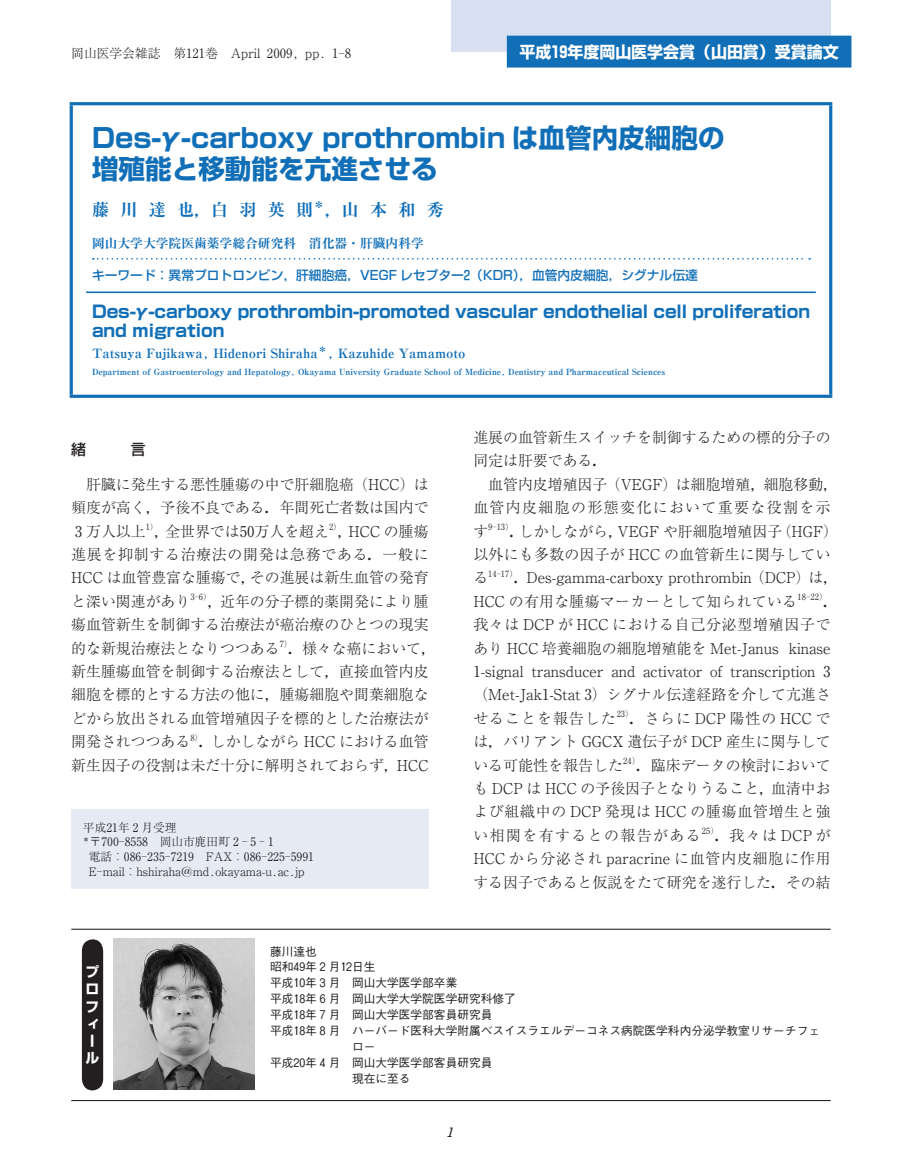
<style>
.page{position:relative;width:902px;height:1166px;background:#fff}
.page>*{position:absolute;margin:0;border:0;box-sizing:border-box;transform-origin:0 0}
._01-1_トップ_メインタイトル{font:700 26.55px/30.9px "Shin Go Pr 5";color:#116fb8}
._01-2_トップ_____欧文{font:700 16.95px/19.2px "Shin Go Pr 5";letter-spacing:-.01em;color:#116fb8}
._02-1_トップ_著者{font:700 expanded 16.95px "Ryumin Pr 5";letter-spacing:.665em;color:#116fb8}
.t1{font:700 15.9px "Shin Go Pr 5";color:#fff}
.t2{font:300 14.85px/23.4px "Ryumin Pr 5";color:#231f20}
._1_本文_第１見出し_-_ゴシック{font:500 14.85px "Shin Go Pr 5";color:#231f20}
.t3{font:700 13.8px/17.2px "Shin Go Pr 5";color:#fff}
._04-1_トップ_キーワード{font:500 12.75px "Shin Go Pr 5";color:#116fb8}
._02-2_トップ_____欧文{font:700 expanded 12.75px "Ryumin Pr 5";color:#116fb8}
.t4{font:300 12.75px "Ryumin Pr 5";color:#231f20}
._03-1_トップ_所属{font:700 expanded 12.75px "Ryumin Pr 5";color:#116fb8}
.t5{font:italic 12.75px "MO Suuji HA G Gn";color:#231f20}
.プロフィール{font:500 11.7px/15.9px "Gothic BBB Pr 5";color:#231f20}
._5_別組_受理年月日{font:11.7px "indd hoso minchou";color:#231f20}
._5_別組_受理年月日-2{font:300 11.7px "Ryumin Pr 5";color:#231f20}
._03-2_トップ_____欧文{font:700 expanded 8.55px "Ryumin Pr 5";color:#116fb8}
.s1{font-family:"indd hoso minchou";font-weight:400}
.s2{font-family:"indd gokuhuto minchou";font-weight:400;font-stretch:normal}
.s3{font-family:"indd kaku gothic";font-weight:400}
.s4{font-family:"Ryumin Pr 5";font-weight:300}
.s5{font-family:"indd chuu gothic";font-weight:400}
</style>
<div class="page">
<hr style="left:70px;top:102px;width:762px;height:3px;background:#116fb8">
<hr style="left:70px;top:105px;width:3px;height:289px;background:#116fb8">
<hr style="left:829px;top:105px;width:3px;height:289px;background:#116fb8">
<svg style="left:70px;top:394px;width:762px;height:4px;background:#408bc5"></svg>
<svg style="left:93px;top:258px;width:717px;height:1px"></svg>
<hr style="left:86px;top:291px;width:729px;height:2px;background:#116fb8">
<div style="left:451px;top:0;width:379px;height:52px;background:#d9e0f1"></div>
<hr style="left:71px;top:928px;width:759px;height:1px;background:#231f20">
<hr style="left:71px;top:1099px;width:759px;height:1px;background:#231f20">
<div style="left:82px;top:939px;width:21px;height:151px;background:#231f20"></div>
<img style="left:114px;top:938px;width:140px;height:150px">
<div style="left:71px;top:809px;width:357px;height:80px;background:#e5eaf5"></div>
<div style="left:507px;top:36px;width:344px;height:32px;background:#116fb8"></div>
<p class="t4" style="left:71px;top:43px;width:281px">岡山医学会雑誌 第<span class="s1">121</span>巻 April <span class="s1">2009,</span> pp<span class="s1">. 1-8</span></p>
<p class="t1" style="left:519px;top:39px;width:320px">平成19年度岡山医学会賞（山田賞）受賞論文</p>
<p class="_01-1_トップ_メインタイトル" style="left:92px;top:120px;width:634px">Des-γ-carboxy prothrombin は血管内皮細胞の増殖能と移動能を亢進させる</p>
<p class="_02-1_トップ_著者" style="left:92px;top:196px;width:353px">藤川達也<span class="s2">，</span>白羽英則<sup>＊</sup><span class="s2">，</span>山本和秀</p>
<p class="_03-1_トップ_所属" style="left:92px;top:233px;width:333px">岡山大学大学院医歯薬学総合研究科 消化器<span class="s2">・</span>肝臓内科学</p>
<p class="_04-1_トップ_キーワード" style="left:92px;top:265px;width:607px">キーワード<span class="s3">：</span>異常プロトロンビン<span class="s3">，</span>肝細胞癌<span class="s3">，</span>VEGF レセプター<span class="s3">2（</span>KDR<span class="s3">），</span>血管内皮細胞<span class="s3">，</span>シグナル伝達</p>
<p class="_01-2_トップ_____欧文" style="left:92px;top:301px;width:719px">Des-γ-carboxy prothrombin-promoted vascular endothelial cell proliferation and migration</p>
<p class="_02-2_トップ_____欧文" style="left:92px;top:343px;width:375px">Tatsuya Fujikawa<span class="s2">,</span> Hidenori Shiraha<sup>＊</sup><span class="s2">,</span> Kazuhide Yamamoto</p>
<p class="_03-2_トップ_____欧文" style="left:92px;top:364px;width:574px">Department of Gastroenterology and Hepatology<span class="s2">,</span> Okayama University Graduate School of Medicine<span class="s2">,</span> Dentistry and Pharmaceutical Sciences</p>
<p class="_1_本文_第１見出し_-_ゴシック" style="left:71px;top:436px;width:16px">緒</p>
<p class="_1_本文_第１見出し_-_ゴシック" style="left:131px;top:436px;width:16px">言</p>
<p class="t2" style="left:71px;top:471px;width:366px;text-align:center">肝臓に発生する悪性腫瘍の中で肝細胞癌<span class="s1">（</span>HCC<span class="s1">）</span>は<br>頻度が高く<span class="s1">，</span>予後不良である<span class="s1">．</span>年間死亡者数は国内で<br><span class="s1">３</span>万人以上<sup>1)</sup><span class="s1">，</span>全世界では<span class="s1">50</span>万人を超え<sup>2)</sup><span class="s1">，</span>HCC の腫瘍進展を抑制する治療法の開発は急務である<span class="s1">．</span>一般に<br>HCC は血管豊富な腫瘍で<span class="s1">，</span>その進展は新生血管の発育と深い関連があり<sup>3ﾝ6)</sup><span class="s1">，</span>近年の分子標的薬開発により腫瘍血管新生を制御する治療法が癌治療のひとつの現実的な新規治療法となりつつある<sup>7)</sup><span class="s1">．</span>様々な癌において<span class="s1">，</span>新生腫瘍血管を制御する治療法として<span class="s1">，</span>直接血管内皮細胞を標的とする方法の他に<span class="s1">，</span>腫瘍細胞や間葉細胞などから放出される血管増殖因子を標的とした治療法が開発されつつある<sup>8)</sup><span class="s1">．</span>しかしながら HCC における血管新生因子の役割は未だ十分に解明されておらず<span class="s1">，</span>HCC</p>
<p class="_5_別組_受理年月日-2" style="left:83px;top:817px;width:95px">平成<span class="s1">21</span>年<span class="s1">２</span>月受理</p>
<p class="_5_別組_受理年月日" style="left:83px;top:832px;width:195px"><sup>＊</sup><span class="s4">〒</span>700ﾝ8558 <span class="s4">岡山市鹿田町</span>２ﾝ５ﾝ１</p>
<p class="_5_別組_受理年月日" style="left:89px;top:847px;width:227px"><span class="s4">電話</span>：086ﾝ235ﾝ7219 <span class="s4">FAX</span>：086ﾝ225ﾝ5991</p>
<p class="_5_別組_受理年月日-2" style="left:89px;top:862px;width:217px">E<span class="s1">ﾝ</span>mail<span class="s1">：</span>hshiraha＠md<span class="s1">.</span>okayama<span class="s1">-</span>u<span class="s1">.</span>ac<span class="s1">.</span>jp</p>
<p class="t2" style="left:473px;top:424px;width:359px">進展の血管新生スイッチを制御するための標的分子の同定は肝要である<span class="s1">．</span></p>
<p class="t2" style="left:473px;top:471px;width:366px;text-indent:15px">血管内皮増殖因子<span class="s1">（</span>VEGF<span class="s1">）</span>は細胞増殖<span class="s1">，</span>細胞移動<span class="s1">，</span>血管内皮細胞の形態変化において重要な役割を示す<sup>9ﾝ13)</sup><span class="s1">．</span>しかしながら<span class="s1">，</span>VEGF や肝細胞増殖因子<span class="s1">（</span>HGF<span class="s1">）</span>以外にも多数の因子が HCC の血管新生に関与している<sup>14ﾝ17)</sup><span class="s1">．</span>Des<span class="s1">-</span>gamma<span class="s1">-</span>carboxy prothrombin<span class="s1">（</span>DCP<span class="s1">）</span>は<span class="s1">，</span>HCC の有用な腫瘍マーカーとして知られている<sup>18ﾝ22)</sup><span class="s1">．</span>我々は DCP が HCC における自己分泌型増殖因子であり HCC 培養細胞の細胞増殖能を Met<span class="s1">-</span>Janus kinase <span class="s1">1-</span>signal transducer and activator of transcription <span class="s1">3（</span>Met<span class="s1">-</span>Jak<span class="s1">1-</span>Stat <span class="s1">3）</span>シグナル伝達経路を介して亢進させることを報告した<sup>23)</sup><span class="s1">．</span>さらに DCP 陽性の HCC では<span class="s1">，</span>バリアント GGCX 遺伝子が DCP 産生に関与している可能性を報告した<sup>24)</sup><span class="s1">．</span>臨床データの検討においても DCP は HCC の予後因子となりうること<span class="s1">，</span>血清中および組織中の DCP 発現は HCC の腫瘍血管増生と強い相関を有するとの報告がある<sup>25)</sup><span class="s1">．</span>我々は DCP がHCC から分泌され paracrine に血管内皮細胞に作用する因子であると仮説をたて研究を遂行した<span class="s1">．</span>その結</p>
<p class="t3" style="left:86px;top:961px;width:15px">プロフィール</p>
<p class="プロフィール" style="left:270px;top:941px;width:48px">藤川達也</p>
<p class="プロフィール" style="left:270px;top:957px;width:107px">昭和<span class="s5">49</span>年<span class="s5">２</span>月<span class="s5">12</span>日生</p>
<p class="プロフィール" style="left:270px;top:973px;width:189px">平成<span class="s5">10</span>年<span class="s5">３</span>月 岡山大学医学部卒業</p>
<p class="プロフィール" style="left:270px;top:989px;width:247px">平成<span class="s5">18</span>年<span class="s5">６</span>月 岡山大学大学院医学研究科修了</p>
<p class="プロフィール" style="left:270px;top:1005px;width:224px">平成<span class="s5">18</span>年<span class="s5">７</span>月 岡山大学医学部客員研究員</p>
<p class="プロフィール" style="left:352px;top:1021px;width:469px;text-indent:-82px">平成<span class="s5">18</span>年<span class="s5">８</span>月 ハーバード医科大学附属ベスイスラエルデーコネス病院医学科内分泌学教室リサーチフェロー</p>
<p class="プロフィール" style="left:270px;top:1053px;width:224px">平成<span class="s5">20</span>年<span class="s5">４</span>月 岡山大学医学部客員研究員</p>
<p class="プロフィール" style="left:352px;top:1069px;width:60px">現在に至る</p>
<p class="t5" style="left:445px;top:1126px;width:13px">1</p>
</div>
